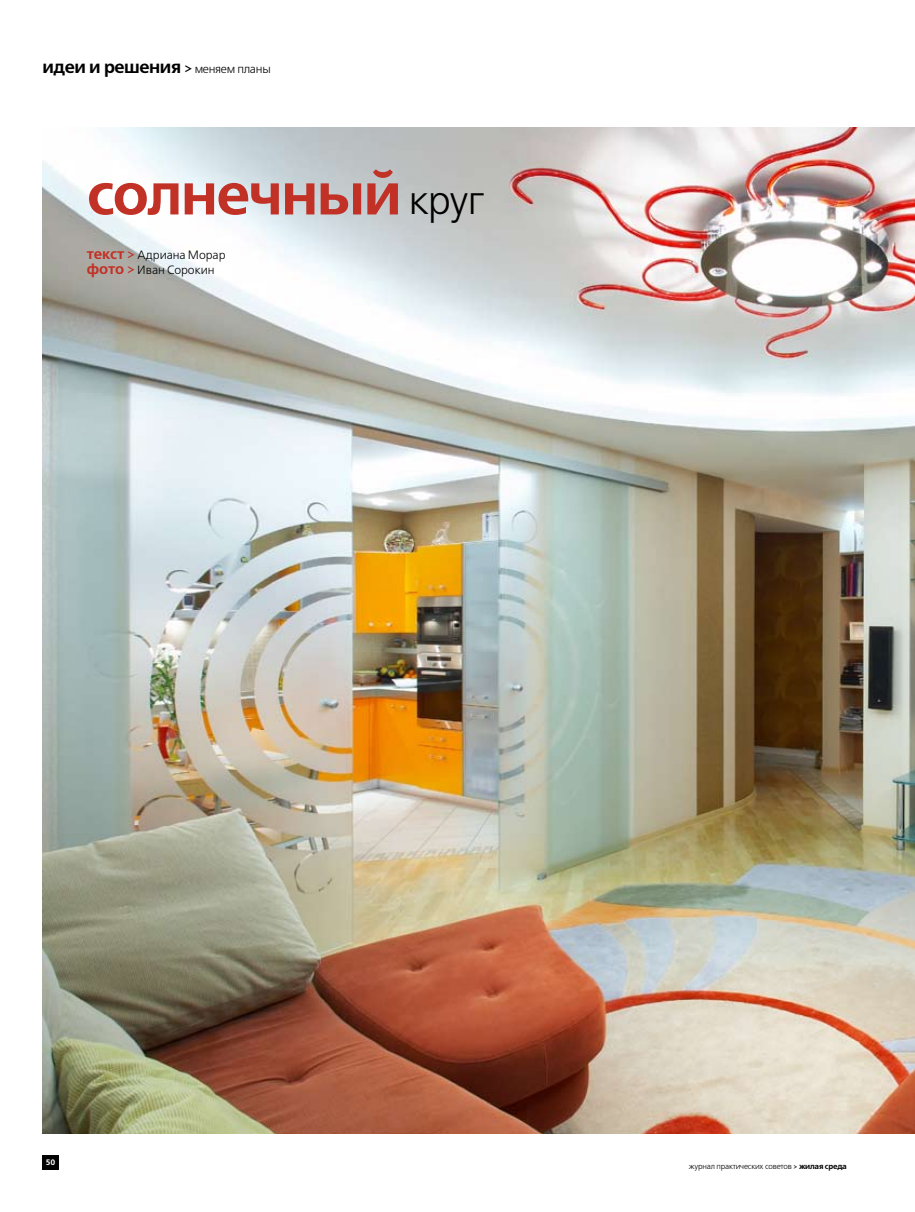
<style>
.page{position:relative;width:915px;height:1212px;background:#fff}
.page>*{position:absolute;margin:0;border:0;box-sizing:border-box;transform-origin:0 0}
.t1{font:700 60px "Free Set C";letter-spacing:-.025em;color:#c13126}
.t2{font:700 18px "Free Set C";letter-spacing:-.025em;color:#000}
.t3{font:12px/15px "Free Set C";letter-spacing:-.005em;color:#000}
.t4{font:7.95px "Free Set C";letter-spacing:-.025em;color:#000}
.t5{font:700 7.95px "Free Set C";color:#fff}
.s1{font-size:12px}
.s2{font-weight:400;font-size:12px}
.s3{font-weight:400;font-size:40.5px;color:#000}
.s4{font-weight:700;font-size:15px;color:#c13126}
.s5{font-weight:700;color:#c13126}
.s6{font-weight:700;font-size:6px}
.s7{font-weight:700}
</style>
<div class="page">
<img style="left:42px;top:128px;width:872px;height:1005px">
<div style="left:43px;top:1154px;width:16px;height:15px;background:#000"></div>
<h2 class="t2" style="left:43px;top:56px;width:230px">идеи и решения <span class="s1">&gt;</span> <span class="s2">меняем планы</span></h2>
<h1 class="t1" style="left:87px;top:158px;width:398px">солнечный <span class="s3">круг</span></h1>
<h3 class="t3" style="left:87px;top:248px;width:140px"><span class="s4">текст</span> <span class="s5">&gt;</span> Адриана Морар <span class="s4">фото</span> <span class="s5">&gt;</span> Иван Сорокин</h3>
<p class="t5" style="left:46px;top:1157px;width:11px">50</p>
<p class="t4" style="left:688px;top:1162px;width:159px">журнал практических советов <span class="s6">&gt;</span> <span class="s7">жилая среда</span></p>
</div>
